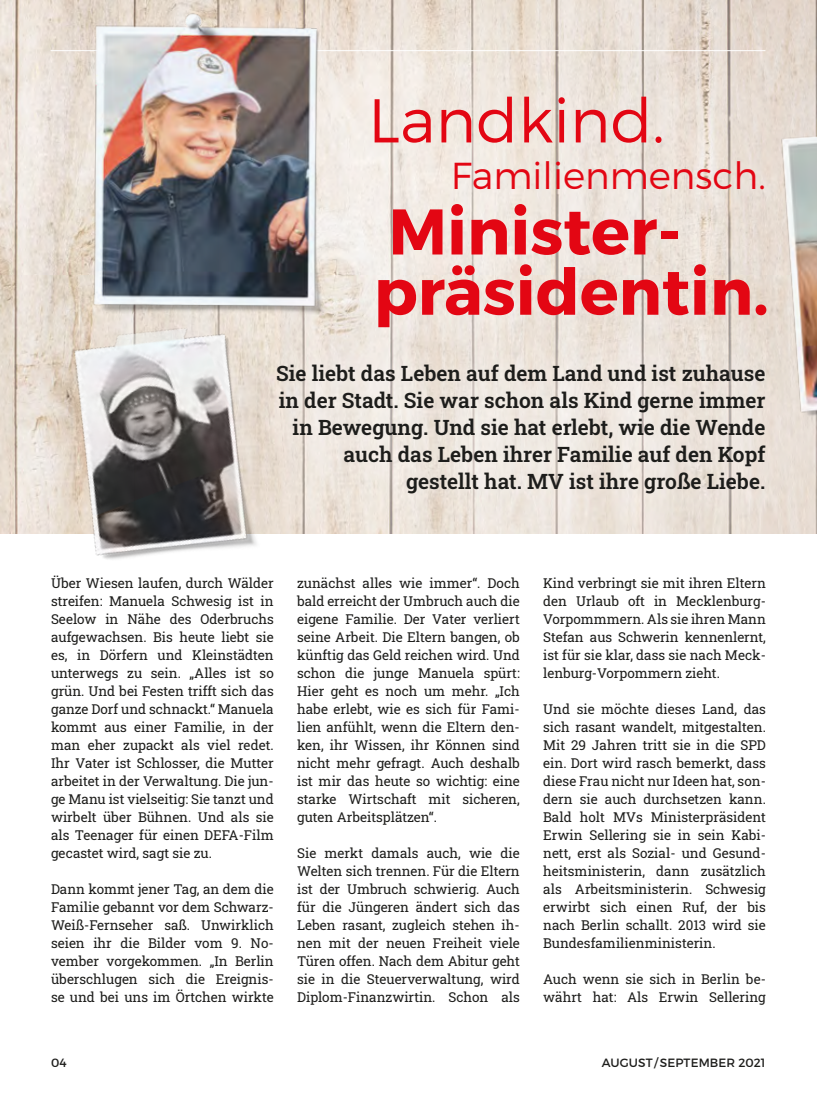
<style>
.page{position:relative;width:817px;height:1106px;background:#fff}
.page>*{position:absolute;margin:0;border:0;box-sizing:border-box;transform-origin:0 0}
.t1{font:700 64.35px/60.3px "Montserrat";color:#e30613}
.t2{font:300 61.65px "Montserrat";color:#e30613}
.t3{font:300 37.5px "Montserrat";color:#e30613}
.t4{font:600 21px/27px "Roboto Slab";color:#1d1d1b;text-align:right}
.t5{font:13.5px/18px "Roboto Slab";color:#1d1d1b;text-align:justify}
.t6{font:12px "Montserrat";letter-spacing:.01em;color:#1d1d1b}
</style>
<div class="page">
<svg style="left:0;top:0;width:816px;height:534px;background:#eae1d8"></svg>
<div style="left:233px;top:322px;width:576px;height:215px;background:#fff;opacity:.75"></div>
<img style="left:9px;top:256px;width:314px;height:303px">
<img style="left:753px;top:103px;width:63px;height:355px">
<hr style="left:51px;top:50px;width:714px;height:1px;background:#fff">
<img style="left:54px;top:0;width:315px;height:370px">
<h2 class="t2" style="left:368px;top:83px;width:298px">Landkind.</h2>
<h3 class="t3" style="left:450px;top:153px;width:317px">Familienmensch.</h3>
<h1 class="t1" style="left:373px;top:202px;width:396px">Minister&shy;präsidentin.</h1>
<h3 class="t4" style="left:276px;top:359px;width:490px">Sie liebt das Leben auf dem Land und ist zuhause in der Stadt. Sie war schon als Kind gerne immer in Bewegung. Und sie hat erlebt, wie die Wende auch das Leben ihrer Familie auf den Kopf gestellt hat. MV ist ihre große Liebe.</h3>
<p class="t5" style="left:51px;top:574px;width:224px">Über Wiesen laufen, durch Wälder streifen: Manuela Schwesig ist in Seelow in Nähe des Oderbruchs aufgewachsen. Bis heute liebt sie es, in Dörfern und Kleinstädten unterwegs zu sein. „Alles ist so grün. Und bei Festen trifft sich das ganze Dorf und schnackt.“ Manuela kommt aus einer Familie, in der man eher zupackt als viel redet.<br>Ihr Vater ist Schlosser, die Mutter arbeitet in der Verwaltung. Die jun&shy;ge Manu ist vielseitig: Sie tanzt und wirbelt über Bühnen. Und als sie als Teenager für einen DEFA-Film gecastet wird, sagt sie zu.</p>
<p class="t5" style="left:51px;top:880px;width:224px">Dann kommt jener Tag, an dem die Familie gebannt vor dem Schwarz-Weiß-Fernseher saß. Unwirklich seien ihr die Bilder vom 9. No&shy;vember vorgekommen. „In Berlin überschlugen sich die Ereignis&shy;se und bei uns im Örtchen wirkte</p>
<p class="t5" style="left:297px;top:574px;width:224px">zunächst alles wie immer“. Doch bald erreicht der Umbruch auch die eigene Familie. Der Vater verliert seine Arbeit. Die Eltern bangen, ob künftig das Geld reichen wird. Und schon die junge Manuela spürt:<br>Hier geht es noch um mehr. „Ich habe erlebt, wie es sich für Fami&shy;lien anfühlt, wenn die Eltern den&shy;ken, ihr Wissen, ihr Können sind nicht mehr gefragt. Auch deshalb ist mir das heute so wichtig: eine starke Wirtschaft mit sicheren, guten Arbeitsplätzen“.</p>
<p class="t5" style="left:297px;top:844px;width:224px">Sie merkt damals auch, wie die Welten sich trennen. Für die Eltern ist der Umbruch schwierig. Auch für die Jüngeren ändert sich das Leben rasant, zugleich stehen ih&shy;nen mit der neuen Freiheit viele Türen offen. Nach dem Abitur geht sie in die Steuerverwaltung, wird Diplom-Finanzwirtin. Schon als</p>
<p class="t5" style="left:543px;top:574px;width:224px">Kind verbringt sie mit ihren Eltern den Urlaub oft in Mecklenburg-Vorpommmern. Als sie ihren Mann Stefan aus Schwerin kennenlernt, ist für sie klar, dass sie nach Meck&shy;lenburg-Vorpommern zieht.</p>
<p class="t5" style="left:543px;top:700px;width:224px">Und sie möchte dieses Land, das sich rasant wandelt, mitgestalten.<br>Mit 29 Jahren tritt sie in die SPD ein. Dort wird rasch bemerkt, dass diese Frau nicht nur Ideen hat, son&shy;dern sie auch durchsetzen kann.<br>Bald holt MVs Ministerpräsident Erwin Sellering sie in sein Kabi&shy;nett, erst als Sozial- und Gesund&shy;heitsministerin, dann zusätzlich als Arbeitsministerin. Schwesig erwirbt sich einen Ruf, der bis nach Berlin schallt. 2013 wird sie Bundesfamilienministerin.</p>
<p class="t5" style="left:543px;top:970px;width:224px">Auch wenn sie sich in Berlin be&shy;währt hat: Als Erwin Sellering</p>
<p class="t6" style="left:51px;top:1054px;width:17px">04</p>
<p class="t6" style="left:601px;top:1054px;width:165px">AUGUST/SEPTEMBER 2021</p>
</div>
